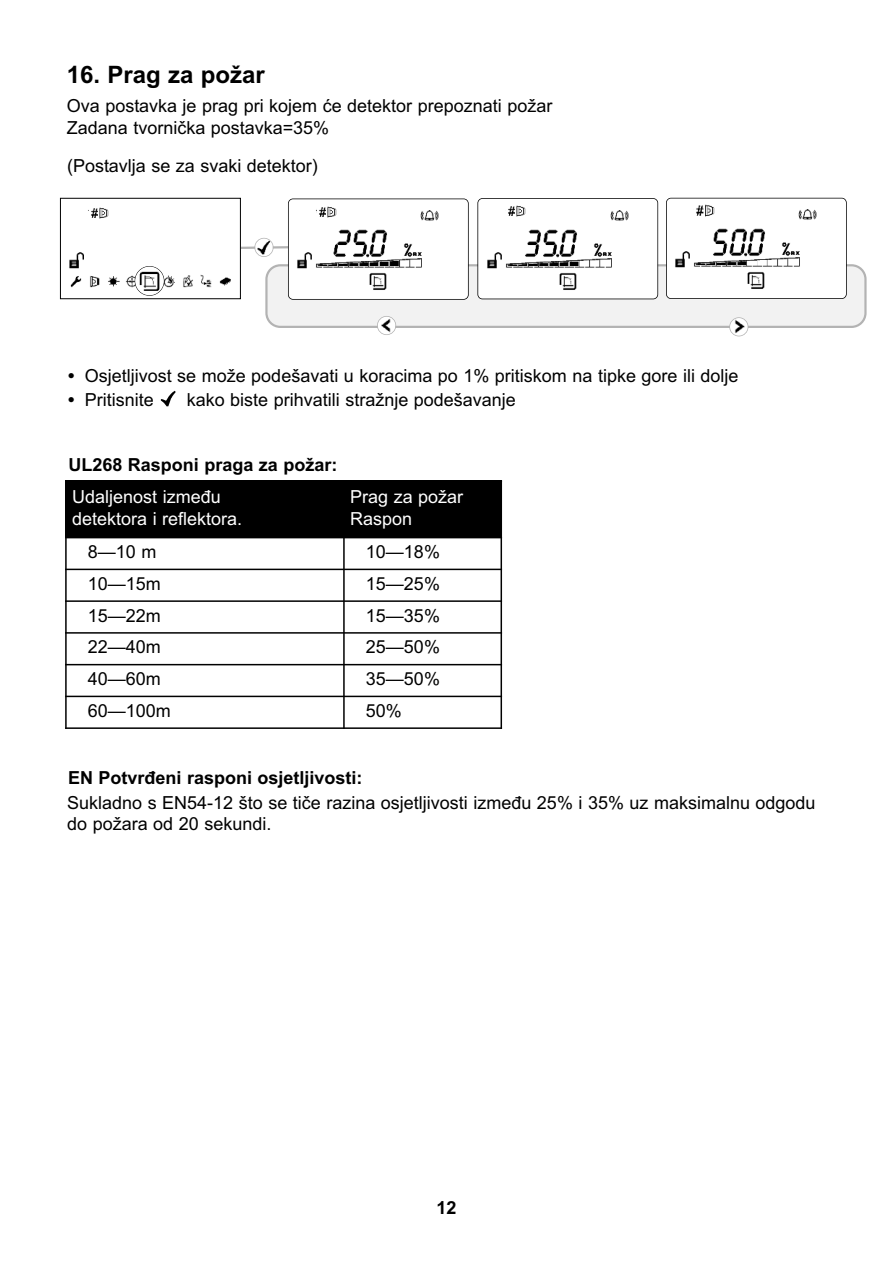
<style>
.page{position:relative;width:893px;height:1263px;background:#fff}
.page>*{position:absolute;margin:0;border:0;box-sizing:border-box;transform-origin:0 0}
.t1{font:700 24px "Arial";color:#000}
.t2{font:18px/21.6px "Arial";color:#000}
.t3{font:700 18px "Arial";color:#000}
.t4{font:18px/21.6px "Arial";color:#fff}
.s1{font-weight:700}
</style>
<div class="page">
<svg style="left:241px;top:246px;width:47px;height:3px"></svg>
<img style="left:69px;top:210px;width:162px;height:86px">
<div style="left:60px;top:198px;width:181px;height:101px;border:1px solid #000"></div>
<svg style="left:265px;top:264px;width:602px;height:64px"></svg>
<img style="left:289px;top:201px;width:179px;height:97px;border-radius:4px">
<div style="left:288px;top:199px;width:181px;height:101px;border:2px solid #000;border-radius:5px"></div>
<img style="left:478px;top:200px;width:179px;height:97px;border-radius:4px">
<div style="left:477px;top:198px;width:181px;height:101px;border:2px solid #000;border-radius:5px"></div>
<img style="left:667px;top:200px;width:179px;height:97px;border-radius:4px">
<div style="left:666px;top:198px;width:181px;height:101px;border:2px solid #000;border-radius:5px"></div>
<div style="left:730px;top:318px;width:18px;height:18px;background:#f1f1f1;border-radius:50%"></div>
<img style="left:731px;top:319px;width:16px;height:16px;border-radius:50%">
<div style="left:729px;top:317px;width:19px;height:19px;border:2px solid #b3b3b3;border-radius:50%"></div>
<img style="left:135px;top:266px;width:29px;height:29px;border-radius:50%">
<div style="left:135px;top:266px;width:29px;height:30px;border:1px solid #000;border-radius:50%"></div>
<img style="left:257px;top:241px;width:14px;height:13px">
<div style="left:254px;top:238px;width:20px;height:19px;border:2px solid #b3b3b3;border-radius:50%"></div>
<img style="left:378px;top:318px;width:17px;height:16px;border-radius:50%">
<div style="left:377px;top:316px;width:19px;height:19px;border:2px solid #b3b3b3;border-radius:50%"></div>
<div style="left:317px;top:204px;width:26px;height:23px;background:#fff"></div>
<img style="left:319px;top:206px;width:18px;height:12px">
<div style="left:506px;top:204px;width:26px;height:22px;background:#fff"></div>
<img style="left:508px;top:205px;width:18px;height:12px">
<div style="left:695px;top:203px;width:25px;height:22px;background:#fff"></div>
<img style="left:696px;top:204px;width:19px;height:13px">
<div style="left:89px;top:205px;width:22px;height:17px;background:#fff"></div>
<img style="left:91px;top:207px;width:18px;height:12px">
<div style="left:65px;top:480px;width:279px;height:58px;background:#000"></div>
<div style="left:344px;top:480px;width:158px;height:58px;background:#000"></div>
<hr style="left:65px;top:480px;width:2px;height:249px;background:#000">
<hr style="left:343px;top:480px;width:2px;height:249px;background:#000">
<hr style="left:501px;top:480px;width:1px;height:249px;background:#000">
<hr style="left:65px;top:569px;width:437px;height:1px;background:#000">
<hr style="left:65px;top:600px;width:437px;height:2px;background:#000">
<hr style="left:65px;top:632px;width:437px;height:2px;background:#000">
<hr style="left:65px;top:664px;width:437px;height:1px;background:#000">
<hr style="left:65px;top:696px;width:437px;height:1px;background:#000">
<hr style="left:65px;top:727px;width:437px;height:2px;background:#000">
<img style="left:160px;top:389px;width:17px;height:18px;border-radius:50%">
<h1 class="t1" style="left:67px;top:60px;width:200px">16. Prag za požar</h1>
<p class="t2" style="left:67px;top:95px;width:487px">Ova postavka je prag pri kojem će detektor prepoznati požar<br>Zadana tvornička postavka=35%</p>
<p class="t2" style="left:67px;top:155px;width:252px">(Postavlja se za svaki detektor)</p>
<p class="t2" style="left:68px;top:365px;width:672px"><span class="s1">•</span> Osjetljivost se može podešavati u koracima po 1% pritiskom na tipke gore ili dolje</p>
<p class="t2" style="left:68px;top:388px;width:87px"><span class="s1">•</span> Pritisnite</p>
<p class="t2" style="left:187px;top:388px;width:331px">kako biste prihvatili stražnje podešavanje</p>
<p class="t3" style="left:68px;top:454px;width:271px">UL268 Rasponi praga za požar:</p>
<p class="t4" style="left:72px;top:486px;width:172px">Udaljenost između detektora i reflektora.</p>
<p class="t4" style="left:350px;top:486px;width:115px">Prag za požar<br>Raspon</p>
<p class="t2" style="left:88px;top:541px;width:70px">8—10 m</p>
<p class="t2" style="left:366px;top:541px;width:76px">10—18%</p>
<p class="t2" style="left:88px;top:573px;width:75px">10—15m</p>
<p class="t2" style="left:366px;top:573px;width:76px">15—25%</p>
<p class="t2" style="left:88px;top:605px;width:75px">15—22m</p>
<p class="t2" style="left:366px;top:605px;width:76px">15—35%</p>
<p class="t2" style="left:88px;top:636px;width:75px">22—40m</p>
<p class="t2" style="left:366px;top:636px;width:76px">25—50%</p>
<p class="t2" style="left:88px;top:668px;width:75px">40—60m</p>
<p class="t2" style="left:366px;top:668px;width:76px">35—50%</p>
<p class="t2" style="left:88px;top:700px;width:85px">60—100m</p>
<p class="t2" style="left:366px;top:700px;width:38px">50%</p>
<p class="t3" style="left:68px;top:767px;width:296px">EN Potvrđeni rasponi osjetljivosti:</p>
<p class="t2" style="left:67px;top:792px;width:750px">Sukladno s EN54-12 što se tiče razina osjetljivosti između 25% i 35% uz maksimalnu odgodu do požara od 20 sekundi.</p>
<p class="t3" style="left:436px;top:1197px;width:22px">12</p>
</div>
